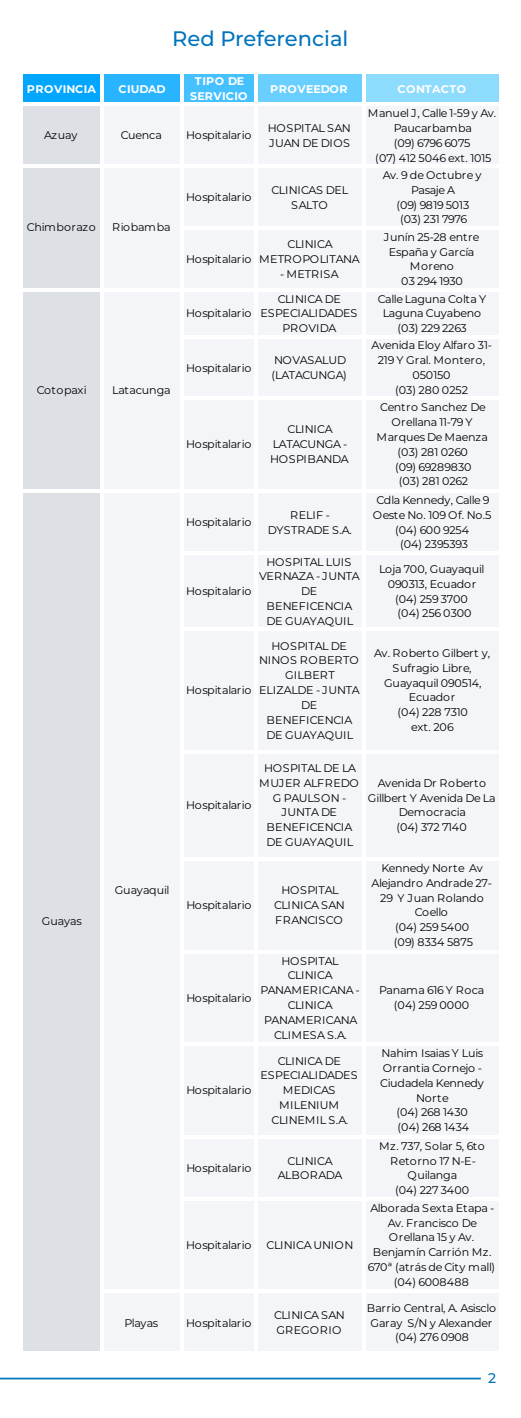
<style>
.page{position:relative;width:521px;height:1418px;background:#fff}
.page>*{position:absolute;margin:0;border:0;box-sizing:border-box;transform-origin:0 0}
.t1{font:500 21px "Montserrat";color:#0074bd}
.t2{font:500 14px "Montserrat";color:#0074bd}
.t3{font:11.11px/14.8px "Montserrat";letter-spacing:-.035em;color:#000;text-align:center}
.t4{font:11.11px/14.8px "Montserrat";letter-spacing:-.015em;color:#000;text-align:center}
.t5{font:11.11px/14.9px "Montserrat";letter-spacing:.04em;color:#000;text-align:center}
.t6{font:700 11.11px/14.8px "Montserrat";letter-spacing:.03em;color:#fff;text-align:center}
.t7{font:11.11px/14.8px "Montserrat";letter-spacing:-.01em;color:#000;text-align:center}
.t8{font:11.11px/14.8px "Montserrat";color:#000;text-align:center}
.t9{font:11.11px/14.8px "Montserrat";letter-spacing:.03em;color:#000}
.t10{font:11.11px "Montserrat";letter-spacing:.015em;color:#000}
</style>
<div class="page">
<div style="left:22px;top:73px;width:80px;height:32px;background:#02a6ff"></div>
<div style="left:101px;top:73px;width:81px;height:32px;background:#28b4ff"></div>
<div style="left:181px;top:73px;width:76px;height:32px;background:#46c1ff"></div>
<div style="left:255px;top:73px;width:109px;height:32px;background:#68cfff"></div>
<div style="left:363px;top:73px;width:138px;height:32px;background:#8ddcfe"></div>
<div style="left:22px;top:104px;width:80px;height:1249px;background:#dde1e6"></div>
<div style="left:101px;top:104px;width:400px;height:1249px;background:#f3f5f8"></div>
<hr style="left:20px;top:70px;width:3px;height:1284px;background:#fff">
<hr style="left:100px;top:74px;width:3px;height:1280px;background:#fff">
<hr style="left:180px;top:74px;width:4px;height:1280px;background:#fff">
<hr style="left:254px;top:74px;width:4px;height:1280px;background:#fff">
<hr style="left:361px;top:74px;width:4px;height:1280px;background:#fff">
<hr style="left:499px;top:74px;width:3px;height:1280px;background:#fff">
<hr style="left:23px;top:70px;width:479px;height:4px;background:#fff">
<hr style="left:23px;top:102px;width:479px;height:4px;background:#fff">
<hr style="left:23px;top:164px;width:479px;height:4px;background:#fff">
<hr style="left:184px;top:226px;width:318px;height:4px;background:#fff">
<hr style="left:23px;top:288px;width:479px;height:3px;background:#fff">
<hr style="left:184px;top:334px;width:318px;height:4px;background:#fff">
<hr style="left:184px;top:396px;width:318px;height:4px;background:#fff">
<hr style="left:23px;top:489px;width:479px;height:3px;background:#fff">
<hr style="left:184px;top:550px;width:318px;height:4px;background:#fff">
<hr style="left:184px;top:627px;width:318px;height:4px;background:#fff">
<hr style="left:184px;top:749px;width:318px;height:4px;background:#fff">
<hr style="left:184px;top:857px;width:318px;height:3px;background:#fff">
<hr style="left:184px;top:949px;width:318px;height:4px;background:#fff">
<hr style="left:184px;top:1042px;width:318px;height:4px;background:#fff">
<hr style="left:184px;top:1134px;width:318px;height:4px;background:#fff">
<hr style="left:184px;top:1196px;width:318px;height:4px;background:#fff">
<hr style="left:103px;top:1289px;width:399px;height:3px;background:#fff">
<hr style="left:23px;top:1350px;width:479px;height:4px;background:#fff">
<hr style="left:0;top:1377px;width:481px;height:2px;background:#0074bd">
<h1 class="t1" style="left:172px;top:24px;width:177px">Red Preferencial</h1>
<p class="t6" style="left:27px;top:81px;width:70px">PROVINCIA</p>
<p class="t6" style="left:118px;top:81px;width:49px">CIUDAD</p>
<p class="t6" style="left:190px;top:73px;width:59px">TIPO DE<br>SERVICIO</p>
<p class="t6" style="left:270px;top:81px;width:79px">PROVEEDOR</p>
<p class="t6" style="left:397px;top:81px;width:70px">CONTACTO</p>
<p class="t3" style="left:44px;top:128px;width:35px">Azuay</p>
<p class="t3" style="left:121px;top:128px;width:43px">Cuenca</p>
<p class="t3" style="left:186px;top:128px;width:67px">Hospitalario</p>
<p class="t3" style="left:268px;top:120px;width:85px;text-align:left">HOSPITAL SAN<br>JUAN DE DIOS</p>
<p class="t3" style="left:368px;top:105px;width:130px">Manuel J, Calle 1-59 y Av.<br>Paucarbamba<br>(09) 6796 6075<br>(07) 412 5046 ext. 1015</p>
<p class="t3" style="left:27px;top:219px;width:70px">Chimborazo</p>
<p class="t3" style="left:112px;top:219px;width:60px">Riobamba</p>
<p class="t10" style="left:37px;top:382px;width:51px">Cotopaxi</p>
<p class="t3" style="left:112px;top:382px;width:60px">Latacunga</p>
<p class="t3" style="left:42px;top:913px;width:42px">Guayas</p>
<p class="t3" style="left:115px;top:882px;width:56px">Guayaquil</p>
<p class="t3" style="left:186px;top:189px;width:67px">Hospitalario</p>
<p class="t3" style="left:271px;top:182px;width:78px">CLINICAS DEL<br>SALTO</p>
<p class="t3" style="left:186px;top:251px;width:67px">Hospitalario</p>
<p class="t3" style="left:259px;top:236px;width:102px">CLINICA<br>METROPOLITANA</p>
<p class="t5" style="left:280px;top:266px;width:60px">- METRISA</p>
<p class="t3" style="left:382px;top:167px;width:100px">Av. 9 de Octubre y<br>Pasaje A<br>(09) 9819 5013<br>(03) 231 7976</p>
<p class="t7" style="left:384px;top:229px;width:97px">Junín 25-28 entre<br>España y García<br>Moreno<br>03 294 1930</p>
<p class="t3" style="left:186px;top:305px;width:67px">Hospitalario</p>
<p class="t3" style="left:260px;top:291px;width:98px">CLINICA DE<br>ESPECIALIDADES<br>PROVIDA</p>
<p class="t3" style="left:378px;top:291px;width:110px">Calle Laguna Colta Y<br>Laguna Cuyabeno (03) 229 2263</p>
<p class="t3" style="left:186px;top:360px;width:67px">Hospitalario</p>
<p class="t3" style="left:271px;top:352px;width:77px;text-align:left">NOVASALUD (LATACUNGA)</p>
<p class="t3" style="left:186px;top:436px;width:67px">Hospitalario</p>
<p class="t3" style="left:270px;top:421px;width:80px">CLINICA<br>LATACUNGA -<br>HOSPIBANDA</p>
<p class="t3" style="left:186px;top:514px;width:67px">Hospitalario</p>
<p class="t8" style="left:268px;top:507px;width:85px">RELIF -<br>DYSTRADE S.A.</p>
<p class="t3" style="left:371px;top:338px;width:122px">Avenida Eloy Alfaro 31-<br>219 Y Gral. Montero,<br>050150<br>(03) 280 0252</p>
<p class="t3" style="left:376px;top:399px;width:113px">Centro Sanchez De<br>Orellana 11-79 Y<br>Marques De Maenza (03) 281 0260<br>(09) 69289830<br>(03) 281 0262</p>
<p class="t3" style="left:373px;top:492px;width:120px">Cdla Kennedy, Calle 9<br>Oeste No. 109 Of. No.5 (04) 600 9254<br>(04) 2395393</p>
<p class="t3" style="left:186px;top:583px;width:67px">Hospitalario</p>
<p class="t3" style="left:186px;top:682px;width:67px">Hospitalario</p>
<p class="t4" style="left:259px;top:554px;width:102px">HOSPITAL LUIS<br>VERNAZA - JUNTA<br>DE<br>BENEFICENCIA<br>DE GUAYAQUIL</p>
<p class="t3" style="left:379px;top:561px;width:107px">Loja 700, Guayaquil<br>090313, Ecuador (04) 259 3700<br>(04) 256 0300</p>
<p class="t4" style="left:259px;top:637px;width:102px">HOSPITAL DE<br>NINOS ROBERTO<br>GILBERT<br>ELIZALDE - JUNTA<br>DE<br>BENEFICENCIA<br>DE GUAYAQUIL</p>
<p class="t3" style="left:374px;top:645px;width:118px">Av. Roberto Gilbert y,<br>Sufragio Libre,<br>Guayaquil 090514,<br>Ecuador<br>(04) 228 7310<br>ext. 206</p>
<p class="t3" style="left:186px;top:797px;width:67px">Hospitalario</p>
<p class="t3" style="left:186px;top:897px;width:67px">Hospitalario</p>
<p class="t3" style="left:186px;top:989px;width:67px">Hospitalario</p>
<p class="t3" style="left:186px;top:1082px;width:67px">Hospitalario</p>
<p class="t4" style="left:259px;top:760px;width:101px">HOSPITAL DE LA<br>MUJER ALFREDO<br>G PAULSON -<br>JUNTA DE<br>BENEFICENCIA<br>DE GUAYAQUIL</p>
<p class="t3" style="left:274px;top:882px;width:72px">HOSPITAL<br>CLINICA SAN<br>FRANCISCO</p>
<p class="t3" style="left:260px;top:952px;width:101px">HOSPITAL<br>CLINICA<br>PANAMERICANA -<br>CLINICA<br>PANAMERICANA<br>CLIMESA S.A.</p>
<p class="t3" style="left:368px;top:774px;width:129px">Avenida Dr Roberto<br>Gillbert Y Avenida De La<br>Democracia<br>(04) 372 7140</p>
<p class="t3" style="left:371px;top:860px;width:122px">Kennedy Norte Av<br>Alejandro Andrade 27-<br>29 Y Juan Rolando<br>Coello<br>(04) 259 5400<br>(09) 8334 5875</p>
<p class="t3" style="left:379px;top:982px;width:107px">Panama 616 Y Roca (04) 259 0000</p>
<p class="t3" style="left:260px;top:1052px;width:98px">CLINICA DE<br>ESPECIALIDADES<br>MEDICAS<br>MILENIUM<br>CLINEMIL S.A.</p>
<p class="t3" style="left:380px;top:1045px;width:105px">Nahim Isaias Y Luis<br>Orrantia Cornejo -<br>Ciudadela Kennedy<br>Norte<br>(04) 268 1430<br>(04) 268 1434</p>
<p class="t3" style="left:186px;top:1160px;width:67px">Hospitalario</p>
<p class="t3" style="left:278px;top:1152px;width:66px">CLINICA<br>ALBORADA</p>
<p class="t3" style="left:186px;top:1236px;width:67px">Hospitalario</p>
<p class="t3" style="left:266px;top:1236px;width:88px">CLINICA UNION</p>
<p class="t5" style="left:379px;top:1137px;width:107px">Mz. 737, Solar 5, 6to<br>Retorno 17 N-E-<br>Quilanga<br>(04) 227 3400</p>
<p class="t3" style="left:368px;top:1199px;width:129px">Alborada Sexta Etapa -<br>Av. Francisco De<br>Orellana 15 y Av.<br>Benjamín Carrión Mz.<br>670ª (atrás de City mall) (04) 6008488</p>
<p class="t3" style="left:124px;top:1314px;width:35px">Playas</p>
<p class="t3" style="left:186px;top:1314px;width:67px">Hospitalario</p>
<p class="t9" style="left:274px;top:1307px;width:72px">CLINICA SAN<br>GREGORIO</p>
<p class="t3" style="left:366px;top:1299px;width:131px">Barrio Central, A. Asisclo<br>Garay S/N y Alexander (04) 276 0908</p>
<p class="t2" style="left:488px;top:1368px;width:10px">2</p>
</div>
